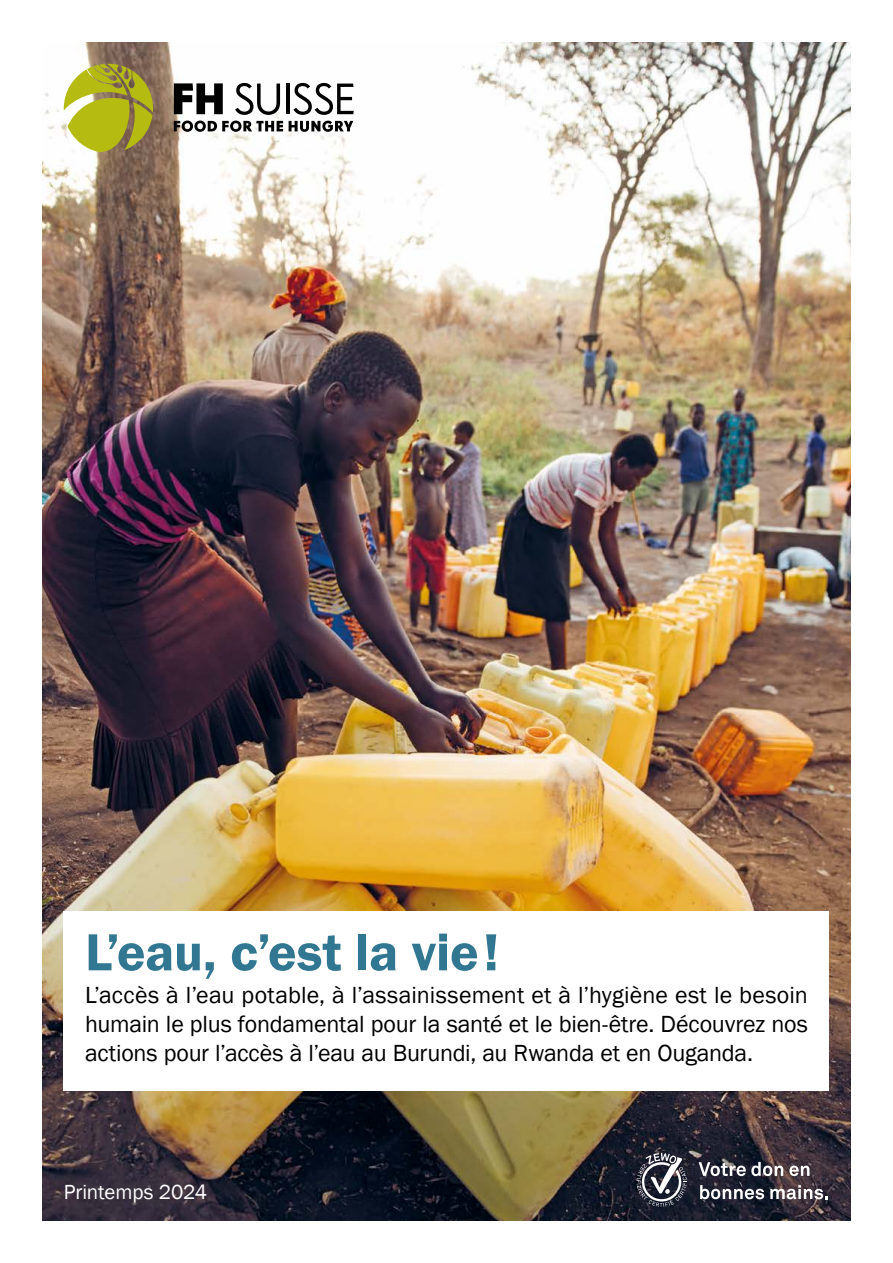
<style>
.page{position:relative;width:893px;height:1263px;background:#fff}
.page>*{position:absolute;margin:0;border:0;box-sizing:border-box;transform-origin:0 0}
.t1{font:600 54px "Franklin Gothic";letter-spacing:-.005em;color:#317792}
.t2{font:24px/28.8px "Franklin Gothic";letter-spacing:-.01em;color:#000;text-align:justify}
.t3{font:21px "Franklin Gothic";letter-spacing:-.005em;color:#fff}
</style>
<div class="page">
<img style="left:43px;top:43px;width:807px;height:1177px">
<svg style="left:64px;top:64px;width:89px;height:88px;background:#b2b043"></svg>
<svg style="left:174px;top:121px;width:109px;height:11px"></svg>
<svg style="left:289px;top:121px;width:64px;height:11px"></svg>
<svg style="left:174px;top:83px;width:49px;height:31px"></svg>
<svg style="left:235px;top:83px;width:45px;height:32px"></svg>
<hr style="left:286px;top:84px;width:3px;height:30px;background:#000">
<svg style="left:293px;top:83px;width:61px;height:32px"></svg>
<svg style="left:637px;top:1153px;width:50px;height:54px"></svg>
<svg style="left:699px;top:1162px;width:84px;height:15px"></svg>
<svg style="left:789px;top:1165px;width:20px;height:11px"></svg>
<svg style="left:700px;top:1185px;width:64px;height:15px"></svg>
<svg style="left:770px;top:1185px;width:58px;height:14px"></svg>
<div style="left:64px;top:911px;width:765px;height:180px;background:#fff"></div>
<h1 class="t1" style="left:85px;top:919px;width:416px">L’eau, c’est la vie!</h1>
<p class="t2" style="left:85px;top:981px;width:724px">L’accès à l’eau potable, à l’assainissement et à l’hygiène est le besoin humain le plus fondamental pour la santé et le bien-être. Découvrez nos actions pour l’accès à l’eau au Burundi, au Rwanda et en Ouganda.</p>
<p class="t3" style="left:64px;top:1179px;width:145px">Printemps 2024</p>
</div>
